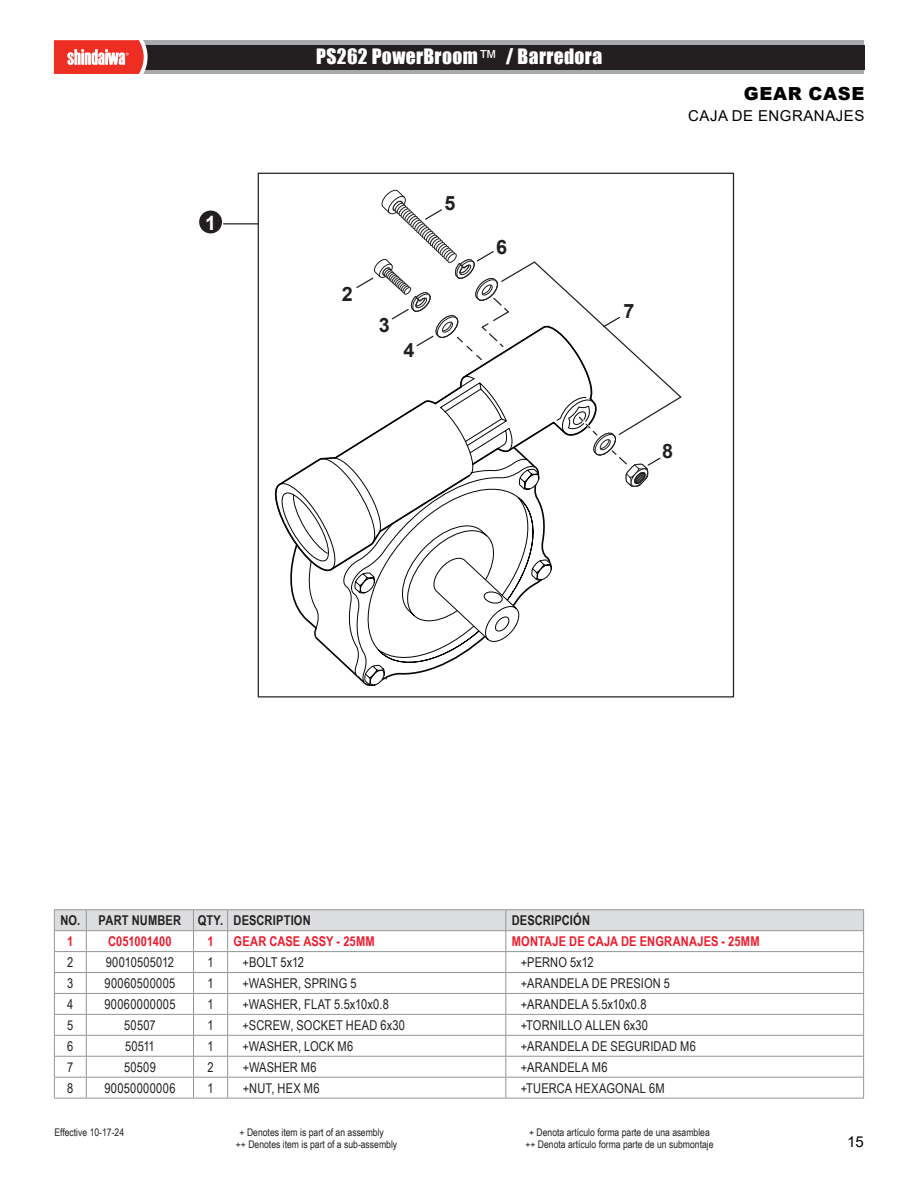
<style>
.page{position:relative;width:918px;height:1188px;background:#fff}
.page>*{position:absolute;margin:0;border:0;box-sizing:border-box;transform-origin:0 0}
.t1{font:700 19.8px "Arial";color:#231f20}
.t2{font:700 19.8px "Arial";color:#fff}
.t3{font:19.5px "Impact";letter-spacing:.02em;color:#fff}
.t4{font:900 18px "Arial";letter-spacing:.035em;color:#000}
.t5{font:15px "Arial";letter-spacing:.035em;color:#000}
.t6{font:13.5px "Arial Narrow";letter-spacing:.015em;color:#231f20}
.t7{font:700 13.5px "Arial Narrow";letter-spacing:.01em;color:#ee1b2c}
.t8{font:700 13.5px "Arial Narrow";letter-spacing:.01em;color:#231f20}
.t9{font:13.5px "Arial Narrow";letter-spacing:-.005em;color:#231f20}
.t10{font:10.5px "Arial Narrow";color:#231f20}
.s1{font-family:"Arial"}
</style>
<div class="page">
<div style="left:143px;top:41px;width:721px;height:33px;background:#a8a9ad"></div>
<div style="left:145px;top:45px;width:719px;height:24px;background:#231f20"></div>
<svg style="left:54px;top:40px;width:94px;height:34px;background:#ef6158"></svg>
<svg style="left:274px;top:467px;width:32px;height:107px"></svg>
<div style="left:199px;top:211px;width:23px;height:22px;background:#231f20;border-radius:50%"></div>
<hr style="left:224px;top:223px;width:34px;height:1px;background:#231f20">
<svg style="left:306px;top:189px;width:376px;height:497px"></svg>
<hr style="left:54px;top:909px;width:32px;height:1px;background:#939598">
<hr style="left:86px;top:909px;width:107px;height:1px;background:#939598">
<hr style="left:194px;top:909px;width:34px;height:1px;background:#939598">
<hr style="left:228px;top:909px;width:278px;height:1px;background:#939598">
<hr style="left:506px;top:909px;width:358px;height:1px;background:#939598">
<hr style="left:54px;top:1098px;width:32px;height:1px;background:#939598">
<hr style="left:86px;top:1098px;width:107px;height:1px;background:#939598">
<hr style="left:194px;top:1098px;width:34px;height:1px;background:#939598">
<hr style="left:228px;top:1098px;width:278px;height:1px;background:#939598">
<hr style="left:506px;top:1098px;width:358px;height:1px;background:#939598">
<svg style="left:54px;top:910px;width:810px;height:188px"></svg>
<h1 class="t2" style="left:205px;top:209px;width:13px">1</h1>
<h2 class="t3" style="left:316px;top:41px;width:287px">PS262 PowerBroom<span class="s1">™</span> / Barredora</h2>
<h1 class="t1" style="left:342px;top:280px;width:13px">2</h1>
<h1 class="t1" style="left:379px;top:311px;width:13px">3</h1>
<h1 class="t1" style="left:404px;top:336px;width:13px">4</h1>
<h1 class="t1" style="left:444px;top:189px;width:13px">5</h1>
<h1 class="t1" style="left:496px;top:233px;width:13px">6</h1>
<h1 class="t1" style="left:623px;top:297px;width:13px">7</h1>
<h3 class="t4" style="left:744px;top:80px;width:122px">GEAR CASE</h3>
<p class="t5" style="left:688px;top:105px;width:178px">CAJA DE ENGRANAJES</p>
<h1 class="t1" style="left:662px;top:437px;width:13px">8</h1>
<p class="t8" style="left:60px;top:910px;width:252px">NO. PART NUMBER QTY. DESCRIPTION</p>
<p class="t8" style="left:512px;top:910px;width:80px">DESCRIPCIÓN</p>
<p class="t7" style="left:67px;top:931px;width:8px">1</p>
<p class="t7" style="left:108px;top:931px;width:65px">C051001400</p>
<p class="t7" style="left:207px;top:931px;width:8px">1</p>
<p class="t7" style="left:234px;top:931px;width:143px">GEAR CASE ASSY - 25MM</p>
<p class="t7" style="left:512px;top:931px;width:249px">MONTAJE DE CAJA DE ENGRANAJES - 25MM</p>
<p class="t6" style="left:67px;top:952px;width:8px">2</p>
<p class="t6" style="left:106px;top:952px;width:70px">90010505012</p>
<p class="t6" style="left:207px;top:952px;width:8px">1</p>
<p class="t9" style="left:243px;top:952px;width:63px">+BOLT 5x12</p>
<p class="t6" style="left:521px;top:952px;width:74px">+PERNO 5x12</p>
<p class="t6" style="left:67px;top:973px;width:8px">3</p>
<p class="t6" style="left:104px;top:973px;width:72px">90060500005</p>
<p class="t6" style="left:207px;top:973px;width:8px">1</p>
<p class="t6" style="left:243px;top:973px;width:115px">+WASHER, SPRING 5</p>
<p class="t6" style="left:521px;top:973px;width:151px">+ARANDELA DE PRESION 5</p>
<p class="t6" style="left:67px;top:994px;width:8px">4</p>
<p class="t6" style="left:104px;top:994px;width:73px">90060000005</p>
<p class="t6" style="left:208px;top:994px;width:8px">1</p>
<p class="t6" style="left:243px;top:994px;width:148px">+WASHER, FLAT 5.5x10x0.8</p>
<p class="t6" style="left:521px;top:994px;width:127px">+ARANDELA 5.5x10x0.8</p>
<p class="t6" style="left:67px;top:1015px;width:8px">5</p>
<p class="t6" style="left:124px;top:1015px;width:33px">50507</p>
<p class="t6" style="left:208px;top:1015px;width:8px">1</p>
<p class="t6" style="left:243px;top:1015px;width:164px">+SCREW, SOCKET HEAD 6x30</p>
<p class="t6" style="left:521px;top:1015px;width:129px">+TORNILLO ALLEN 6x30</p>
<p class="t6" style="left:67px;top:1036px;width:8px">6</p>
<p class="t6" style="left:125px;top:1036px;width:31px">50511</p>
<p class="t6" style="left:208px;top:1036px;width:8px">1</p>
<p class="t6" style="left:243px;top:1036px;width:112px">+WASHER, LOCK M6</p>
<p class="t6" style="left:521px;top:1036px;width:177px">+ARANDELA DE SEGURIDAD M6</p>
<p class="t6" style="left:67px;top:1057px;width:8px">7</p>
<p class="t6" style="left:124px;top:1057px;width:33px">50509</p>
<p class="t6" style="left:208px;top:1057px;width:8px">2</p>
<p class="t6" style="left:243px;top:1057px;width:76px">+WASHER M6</p>
<p class="t6" style="left:521px;top:1057px;width:88px">+ARANDELA M6</p>
<p class="t6" style="left:67px;top:1078px;width:8px">8</p>
<p class="t6" style="left:104px;top:1078px;width:73px">90050000006</p>
<p class="t6" style="left:208px;top:1078px;width:8px">1</p>
<p class="t6" style="left:243px;top:1078px;width:78px">+NUT, HEX M6</p>
<p class="t6" style="left:521px;top:1078px;width:145px">+TUERCA HEXAGONAL 6M</p>
<p class="t10" style="left:54px;top:1124px;width:71px">Effective 10-17-24</p>
<p class="t10" style="left:240px;top:1124px;width:146px">+ Denotes item is part of an assembly</p>
<p class="t10" style="left:529px;top:1124px;width:182px">+ Denota artículo forma parte de una asamblea</p>
<p class="t10" style="left:236px;top:1136px;width:163px">++ Denotes item is part of a sub-assembly</p>
<p class="t10" style="left:525px;top:1136px;width:190px">++ Denota artículo forma parte de un submontaje</p>
<p class="t5" style="left:847px;top:1132px;width:18px">15</p>
</div>
